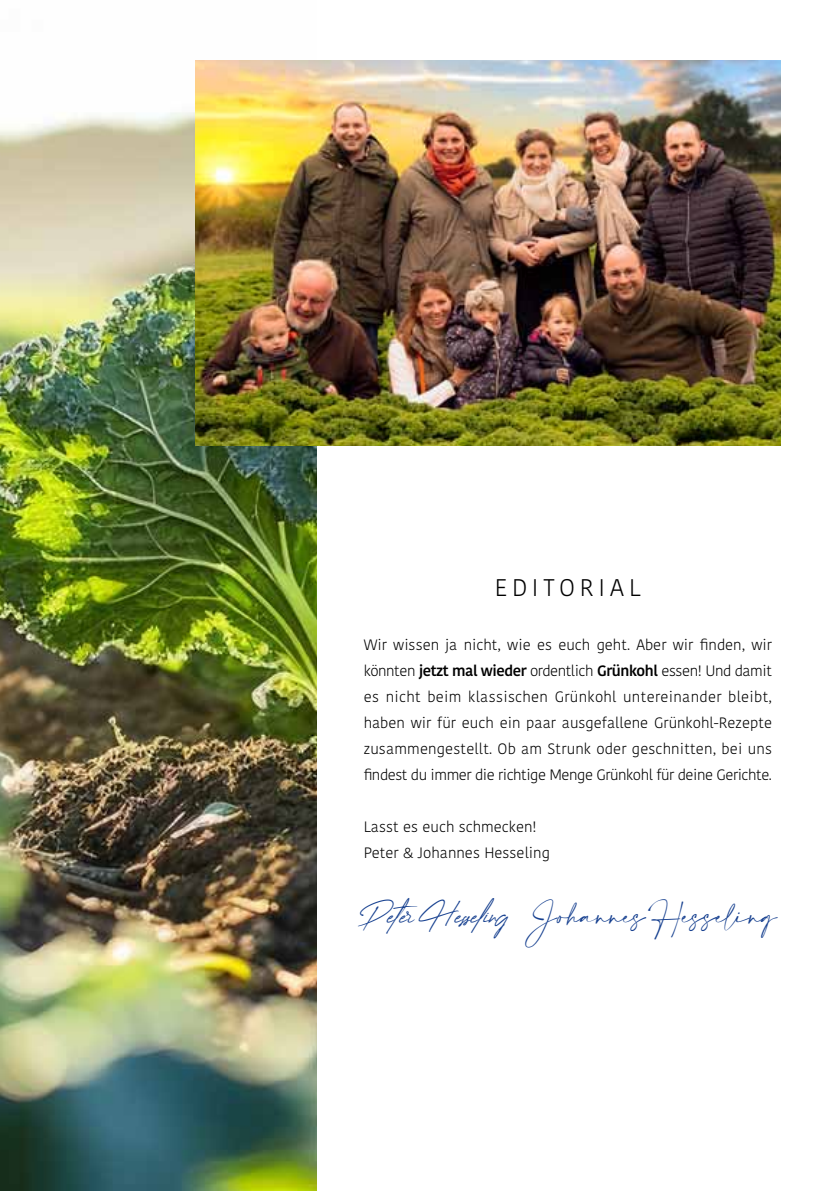
<style>
.page{position:relative;width:840px;height:1191px;background:#fff}
.page>*{position:absolute;margin:0;border:0;box-sizing:border-box;transform-origin:0 0}
.t1{font:300 24px "Kohinoor Bangla";letter-spacing:.195em;color:#000}
.t2{font:19.4px "Amalfi Coast";letter-spacing:.015em;color:#153f8f}
.t3{font:300 15px/26px "Kohinoor Bangla";letter-spacing:-.03em;color:#000;text-align:justify}
.t4{font:300 15px/26px "Kohinoor Bangla";color:#000}
.s1{font-weight:600}
.s2{font-family:"Creattion";font-size:38px}
</style>
<div class="page">
<img style="left:0;top:60px;width:316px;height:1131px">
<img style="left:196px;top:61px;width:584px;height:384px">
<h1 class="t1" style="left:494px;top:569px;width:147px">EDITORIAL</h1>
<p class="t3" style="left:363px;top:631px;width:409px">Wir wissen ja nicht, wie es euch geht. Aber wir finden, wir könnten <span class="s1">jetzt mal wieder</span> ordentlich <span class="s1">Grünkohl</span> essen! Und damit es nicht beim klassischen Grünkohl untereinander bleibt, haben wir für euch ein paar ausgefallene Grünkohl-Rezepte zusammengestellt. Ob am Strunk oder geschnitten, bei uns findest du immer die richtige Menge Grünkohl für deine Gerichte.</p>
<p class="t4" style="left:363px;top:813px;width:188px">Lasst es euch schmecken!<br>Peter &amp; Johannes Hesseling</p>
<p class="t2" style="left:358px;top:904px;width:420px"><span class="s2">Peter Hesseling</span> Johannes Hesseling</p>
</div>
